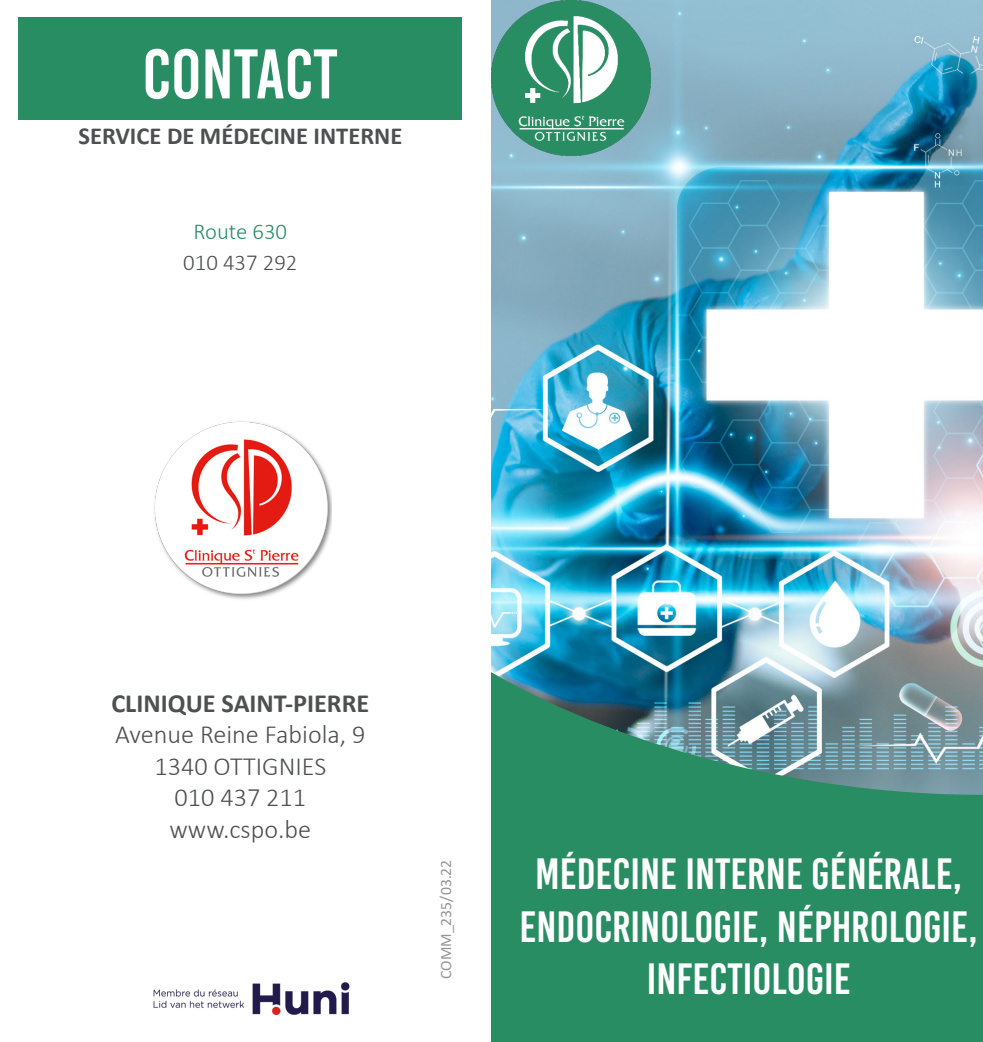
<style>
.page{position:relative;width:983px;height:1042px;background:#fff}
.page>*{position:absolute;margin:0;border:0;box-sizing:border-box;transform-origin:0 0}
.t1{font:70px "Bebas Kai";color:#fff}
.t2{font:43.75px/52.5px "Bebas Kai";color:#fff;text-align:center}
.t3{font:300 26.25px "Calibri";color:#4e4f50}
.t4{font:700 26.25px "Calibri";color:#4e4f50}
.t5{font:700 24.5px "Calibri";color:#4e4f50}
.t6{font:300 22.75px "Calibri";color:#4e4f50}
.t7{font:300 22.75px "Calibri";color:#298d63}
.t8{font:15.75px "Calibri";color:#939598}
</style>
<div class="page">
<div style="left:19px;top:17px;width:443px;height:103px;background:#298d63"></div>
<img style="left:154px;top:421px;width:177px;height:178px">
<img style="left:153px;top:982px;width:197px;height:34px">
<img style="left:491px;top:0;width:491px;height:578px">
<svg style="left:491px;top:578px;width:491px;height:464px;background:#469783"></svg>
<img style="left:491px;top:0;width:159px;height:156px">
<p class="t1" style="left:142px;top:37px;width:197px">CONTACT</p>
<p class="t5" style="left:78px;top:119px;width:325px">SERVICE DE MÉDECINE INTERNE</p>
<p class="t7" style="left:193px;top:217px;width:95px">Route 630</p>
<p class="t6" style="left:183px;top:249px;width:116px">010 437 292</p>
<p class="t4" style="left:111px;top:684px;width:259px">CLINIQUE SAINT-PIERRE</p>
<p class="t3" style="left:115px;top:718px;width:252px">Avenue Reine Fabiola, 9</p>
<p class="t3" style="left:154px;top:749px;width:173px">1340 OTTIGNIES</p>
<p class="t3" style="left:174px;top:781px;width:133px">010 437 211</p>
<p class="t3" style="left:169px;top:812px;width:143px">www.cspo.be</p>
<p class="t8" style="left:435px;top:979px;width:121px;rotate:-90deg">COMM_235/03.22</p>
<p class="t2" style="left:519px;top:848px;width:460px">MÉDECINE INTERNE GÉNÉRALE,<br>ENDOCRINOLOGIE, NÉPHROLOGIE,<br>INFECTIOLOGIE</p>
</div>
